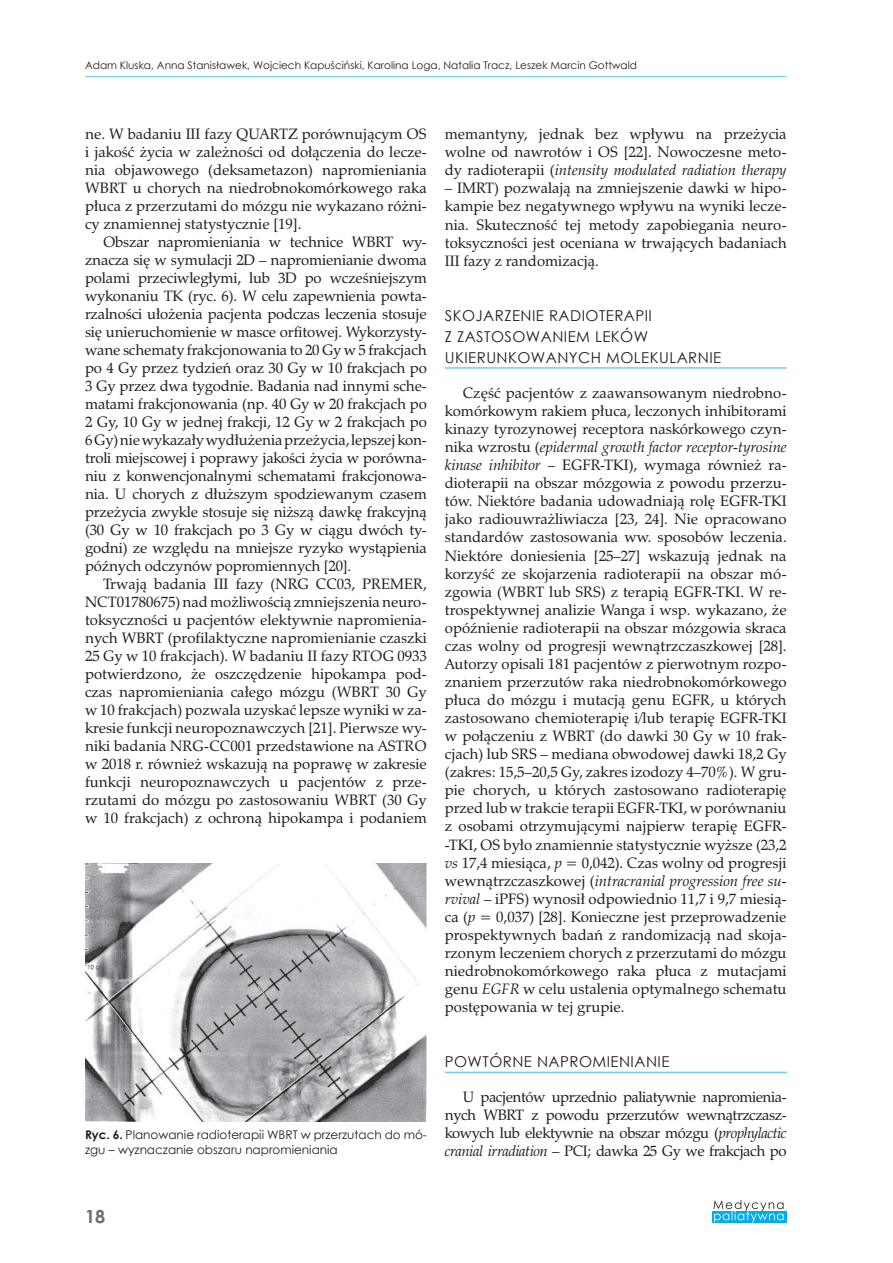
<style>
.page{position:relative;width:893px;height:1263px;background:#fff}
.page>*{position:absolute;margin:0;border:0;box-sizing:border-box;transform-origin:0 0}
.t1{font:700 18px "Century Gothic";color:#6c6d70}
.t2{font:15px/18px "Zapf Calligr PL";color:#231f20;text-align:justify}
.t3{font:15px/21px "Century Gothic";letter-spacing:.03em;color:#231f20}
.t4{font:12px/15px "Century Gothic";color:#231f20}
.t5{font:10.5px "Century Gothic";color:#231f20}
.s1{font-weight:700}
.s2{font-style:italic}
</style>
<div class="page">
<hr style="left:85px;top:76px;width:702px;height:1px;background:#6bcff6">
<div style="left:712px;top:1211px;width:75px;height:11px;background:#00aeef"></div>
<svg style="left:713px;top:1200px;width:71px;height:22px"></svg>
<hr style="left:445px;top:367px;width:342px;height:2px;background:#6bcff6">
<hr style="left:445px;top:1072px;width:342px;height:1px;background:#6bcff6">
<img style="left:86px;top:863px;width:340px;height:259px">
<p class="t5" style="left:85px;top:58px;width:554px">Adam Kluska, Anna Stanisławek, Wojciech Kapuściński, Karolina Loga, Natalia Tracz, Leszek Marcin Gottwald</p>
<p class="t2" style="left:85px;top:125px;width:343px">ne. W badaniu III fazy QUARTZ porównującym OS i jakość życia w zależności od dołączenia do lecze&shy;nia objawowego (deksametazon) napromieniania WBRT u chorych na niedrobnokomórkowego raka płuca z przerzutami do mózgu nie wykazano różni&shy;cy znamiennej statystycznie [19].</p>
<p class="t2" style="left:85px;top:233px;width:343px;text-indent:18px">Obszar napromieniania w technice WBRT wy&shy;znacza się w symulacji 2D – napromienianie dwoma polami przeciwległymi, lub 3D po wcześniejszym wykonaniu TK (ryc. 6). W celu zapewnienia powta&shy;rzalności ułożenia pacjenta podczas leczenia stosuje się unieruchomienie w masce orfitowej. Wykorzysty&shy;wane schematy frakcjonowania to 20 Gy w 5 frakcjach po 4 Gy przez tydzień oraz 30 Gy w 10 frakcjach po 3 Gy przez dwa tygodnie. Badania nad innymi sche&shy;matami frakcjonowania (np. 40 Gy w 20 frakcjach po 2 Gy, 10 Gy w jednej frakcji, 12 Gy w 2 frakcjach po 6 Gy) nie wykazały wydłużenia przeżycia, lepszej kon&shy;troli miejscowej i poprawy jakości życia w porówna&shy;niu z konwencjonalnymi schematami frakcjonowa&shy;nia. U chorych z dłuższym spodziewanym czasem przeżycia zwykle stosuje się niższą dawkę frakcyjną (30 Gy w 10 frakcjach po 3 Gy w ciągu dwóch ty&shy;godni) ze względu na mniejsze ryzyko wystąpienia późnych odczynów popromiennych [20].</p>
<p class="t2" style="left:85px;top:575px;width:343px;text-indent:18px">Trwają badania III fazy (NRG CC03, PREMER, NCT01780675) nad możliwością zmniejszenia neuro&shy;toksyczności u pacjentów elektywnie napromienia&shy;nych WBRT (profilaktyczne napromienianie czaszki 25 Gy w 10 frakcjach). W badaniu II fazy RTOG 0933 potwierdzono, że oszczędzenie hipokampa pod&shy;czas napromieniania całego mózgu (WBRT 30 Gy w 10 frakcjach) pozwala uzyskać lepsze wyniki w za&shy;kresie funkcji neuropoznawczych [21]. Pierwsze wy&shy;niki badania NRG-CC001 przedstawione na ASTRO w 2018 r. również wskazują na poprawę w zakresie funkcji neuropoznawczych u pacjentów z prze&shy;rzutami do mózgu po zastosowaniu WBRT (30 Gy w 10 frakcjach) z ochroną hipokampa i podaniem</p>
<p class="t4" style="left:85px;top:1127px;width:343px"><span class="s1">Ryc. 6.</span> Planowanie radioterapii WBRT w przerzutach do mó&shy;zgu – wyznaczanie obszaru napromieniania</p>
<p class="t2" style="left:445px;top:125px;width:343px">memantyny, jednak bez wpływu na przeżycia wolne od nawrotów i OS [22]. Nowoczesne meto&shy;dy radioterapii (<span class="s2">intensity modulated radiation therapy</span></p>
<p class="t2" style="left:445px;top:179px;width:343px">– IMRT) pozwalają na zmniejszenie dawki w hipo&shy;kampie bez negatywnego wpływu na wyniki lecze&shy;nia. Skuteczność tej metody zapobiegania neuro&shy;toksyczności jest oceniana w trwających badaniach III fazy z randomizacją.</p>
<p class="t3" style="left:445px;top:305px;width:278px">SKOJARZENIE RADIOTERAPII<br>Z ZASTOSOWANIEM LEKÓW<br>UKIERUNKOWANYCH MOLEKULARNIE</p>
<p class="t2" style="left:445px;top:384px;width:343px;text-indent:18px">Część pacjentów z zaawansowanym niedrobno&shy;komórkowym rakiem płuca, leczonych inhibitorami kinazy tyrozynowej receptora naskórkowego czyn&shy;nika wzrostu (<span class="s2">epidermal growth factor receptor-tyrosine kinase inhibitor</span> – EGFR-TKI), wymaga również ra&shy;dioterapii na obszar mózgowia z powodu przerzu&shy;tów. Niektóre badania udowadniają rolę EGFR-TKI jako radiouwrażliwiacza [23, 24]. Nie opracowano standardów zastosowania ww. sposobów leczenia.<br>Niektóre doniesienia [25–27] wskazują jednak na korzyść ze skojarzenia radioterapii na obszar mó&shy;zgowia (WBRT lub SRS) z terapią EGFR-TKI. W re&shy;trospektywnej analizie Wanga i wsp. wykazano, że opóźnienie radioterapii na obszar mózgowia skraca czas wolny od progresji wewnątrzczaszkowej [28].<br>Autorzy opisali 181 pacjentów z pierwotnym rozpo&shy;znaniem przerzutów raka niedrobnokomórkowego płuca do mózgu i mutacją genu EGFR, u których zastosowano chemioterapię i/lub terapię EGFR-TKI w połączeniu z WBRT (do dawki 30 Gy w 10 frak&shy;cjach) lub SRS – mediana obwodowej dawki 18,2 Gy (zakres: 15,5–20,5 Gy, zakres izodozy 4–70%). W gru&shy;pie chorych, u których zastosowano radioterapię przed lub w trakcie terapii EGFR-TKI, w porównaniu z osobami otrzymującymi najpierw terapię EGFR--TKI, OS było znamiennie statystycznie wyższe (23,2 <span class="s2">vs</span> 17,4 miesiąca, <span class="s2">p</span> = 0,042). Czas wolny od progresji wewnątrzczaszkowej (<span class="s2">intracranial progression free su&shy;rvival</span> – iPFS) wynosił odpowiednio 11,7 i 9,7 miesią&shy;ca (<span class="s2">p</span> = 0,037) [28]. Konieczne jest przeprowadzenie prospektywnych badań z randomizacją nad skoja&shy;rzonym leczeniem chorych z przerzutami do mózgu niedrobnokomórkowego raka płuca z mutacjami genu <span class="s2">EGFR</span> w celu ustalenia optymalnego schematu postępowania w tej grupie.</p>
<p class="t3" style="left:445px;top:1051px;width:226px">POWTÓRNE NAPROMIENIANIE</p>
<p class="t2" style="left:445px;top:1088px;width:343px;text-indent:18px">U pacjentów uprzednio paliatywnie napromienia&shy;nych WBRT z powodu przerzutów wewnątrzczasz&shy;kowych lub elektywnie na obszar mózgu (<span class="s2">prophylactic cranial irradiation</span> – PCI; dawka 25 Gy we frakcjach po</p>
<p class="t1" style="left:85px;top:1202px;width:22px">18</p>
</div>
